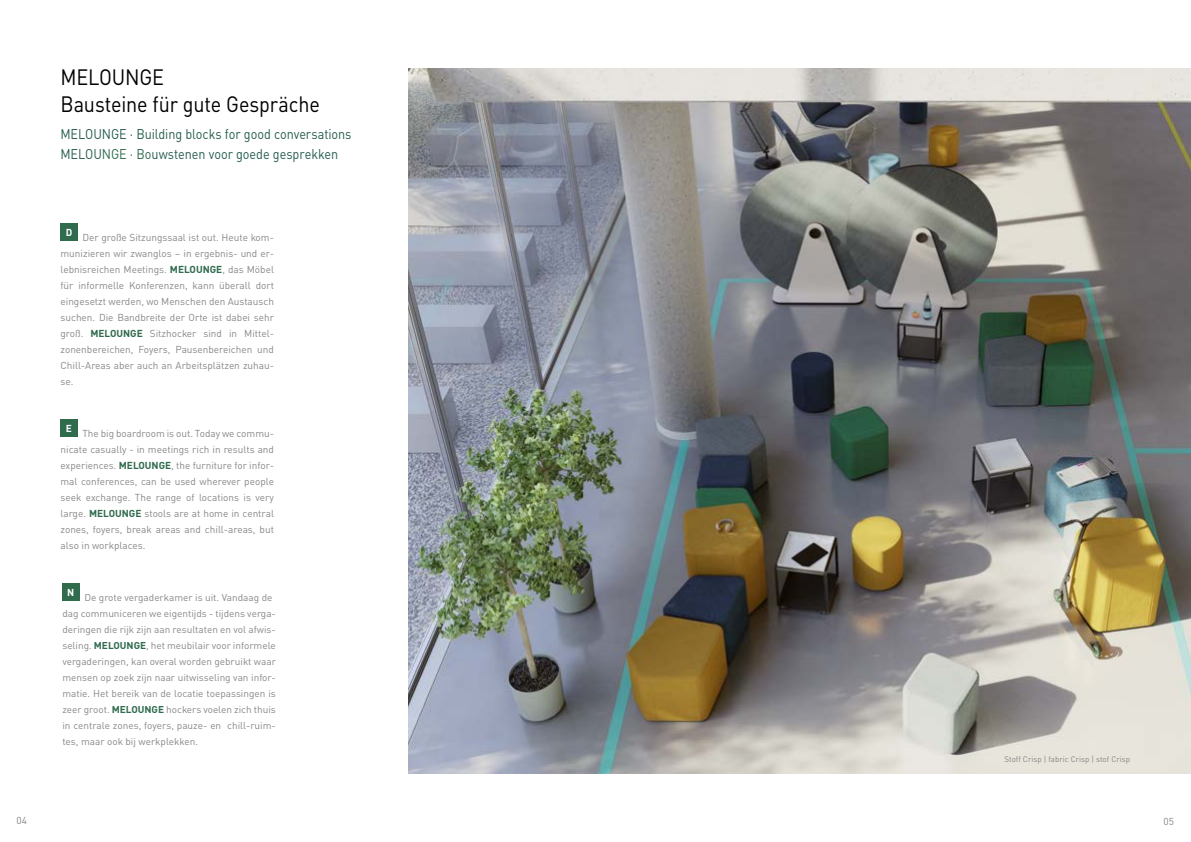
<style>
.page{position:relative;width:1191px;height:842px;background:#fff}
.page>*{position:absolute;margin:0;border:0;box-sizing:border-box;transform-origin:0 0}
.t1{font:22px/27px "DINOT";letter-spacing:-.01em;color:#000;scale:.9 1}
.t2{font:14px/20px "DINOT";letter-spacing:-.005em;color:#265d4f;scale:.9 1}
.t3{font:10px/16px "DINOT";color:#878786;text-align:justify}
.t4{font:700 10px "DINOT";color:#fff}
.t5{font:9.8px/16px "DINOT";color:#878786}
.t6{font:8px "DINOT";color:#878786}
.s1{color:#306b4e}
.s2{font-weight:700;color:#306b4e}
</style>
<div class="page">
<div style="left:60px;top:224px;width:17px;height:17px;background:#306b4e"></div>
<div style="left:60px;top:420px;width:17px;height:17px;background:#306b4e"></div>
<div style="left:62px;top:583px;width:17px;height:17px;background:#306b4e"></div>
<img style="left:408px;top:68px;width:783px;height:706px">
<p class="t3" style="left:17px;top:812px;width:12px">04</p>
<h1 class="t1" style="left:60px;top:62px;width:290px">MELOUNGE<br>Bausteine für gute Gespräche</h1>
<h2 class="t2" style="left:60px;top:123px;width:325px">MELOUNGE · Building blocks for good conversations<br>MELOU<span class="s1">NGE · Bo</span>uwstenen voor goede gesprekken</h2>
<p class="t4" style="left:66px;top:225px;width:8px">D</p>
<p class="t3" style="left:60px;top:228px;width:215px;text-indent:22px">Der große Sitzungssaal ist out. Heute kom&shy;munizieren wir zwanglos – in ergebnis- und er&shy;lebnisreichen Meetings. <span class="s2">MELOUNGE</span>, das Möbel für informelle Konferenzen, kann überall dort eingesetzt werden, wo Menschen den Austausch suchen. Die Bandbreite der Orte ist dabei sehr groß. <span class="s2">MELOUNGE</span> Sitzhocker sind in Mittel&shy;zonenbereichen, Foyers, Pausenbereichen und Chill-Areas aber auch an Arbeitsplätzen zuhau&shy;se.</p>
<p class="t4" style="left:66px;top:421px;width:8px">E</p>
<p class="t3" style="left:60px;top:424px;width:215px;text-indent:22px">The big boardroom is out. Today we commu&shy;nicate casually - in meetings rich in results and experiences. <span class="s2">MELOUNGE</span>, the furniture for infor&shy;mal conferences, can be used wherever people seek exchange. The range of locations is very large. <span class="s2">MELOUNGE</span> stools are at home in central zones, foyers, break areas and chill-areas, but also in workplaces.</p>
<p class="t4" style="left:67px;top:584px;width:9px">N</p>
<p class="t5" style="left:62px;top:588px;width:215px;text-indent:22px">De grote vergaderkamer is uit. Vandaag de dag communiceren we eigentijds - tijdens verga&shy;deringen die rijk zijn aan resultaten en vol afwis&shy;seling. <span class="s2">MELOUNGE</span>, het meubilair voor informele vergaderingen, kan overal worden gebruikt waar mensen op zoek zijn naar uitwisseling van infor&shy;matie. Het bereik van de locatie toepassingen is zeer groot. <span class="s2">MELOUNGE</span> hockers voelen zich thuis in centrale zones, foyers, pauze- en chill-ruim&shy;tes, maar ook bij werkplekken.</p>
<p class="t6" style="left:1004px;top:753px;width:127px">Stoff Crisp | fabric Crisp | stof Crisp</p>
<p class="t3" style="left:1163px;top:812px;width:12px">05</p>
</div>
